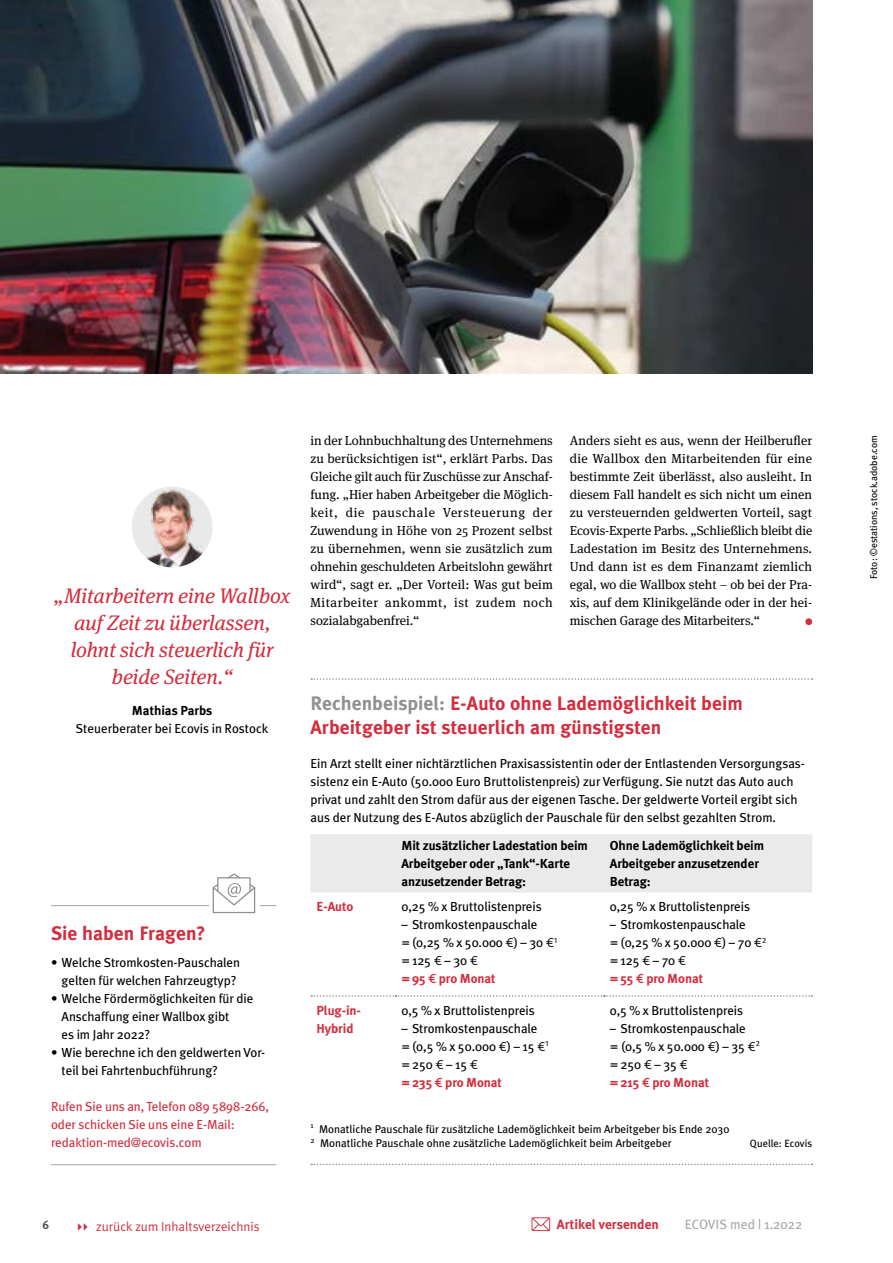
<style>
.page{position:relative;width:893px;height:1263px;background:#fff}
.page>*{position:absolute;margin:0;border:0;box-sizing:border-box;transform-origin:0 0}
.Zitat__Bild_zentrier{font:italic 21px/27px "Meta Serif OT";letter-spacing:-.005em;color:#d32e3f;text-align:center}
.x_Marginal_Head_13_P{font:700 19.5px/24px "Meta Plus";letter-spacing:.005em;color:#d32e3f}
.t1{font:700 13.5px "Meta Plus";color:#d32e3f}
.t2{font:13.5px "Meta Plus";color:#a8a8a8}
.Fließtext{font:13.05px/18px "Meta Serif OT";color:#000;text-align:justify}
.Marginal_Text__Linie{font:13.05px/18px "Meta Plus";color:#000}
.Marginal_Text{font:13.05px/18px "Meta Plus";letter-spacing:-.005em;color:#000}
.Marginal_Text-2{font:700 13.05px/18px "Meta Plus";letter-spacing:-.005em;color:#000}
.Marginal_Aufzählung{font:13.05px/18px "Meta Plus";letter-spacing:-.005em;color:#d32e3f}
.Zitatgeber__Zentrier{font:13.05px/18px "Meta Plus";color:#000;text-align:center}
.t3{font:13.05px "Meta Plus Normal";color:#d32e3f}
.Marginal_Text-3{font:700 13.05px/18px "Meta Plus";letter-spacing:-.005em;color:#d32e3f}
.t4{font:700 12px "Meta Plus";color:#575756}
.BU_7_5pt{font:11.25px "Meta Plus";color:#000}
.BU_7_5pt-2{font:10.5px "Meta Plus";color:#000}
.t5{font:9.75px "Meta Plus";color:#000}
.s1{font-weight:700}
.s2{color:#909090}
.s3{font-family:"Meta Book Expert"}
.s4{font-weight:700;color:#d32e3f}
.s5{font-family:"Meta Medium Expert";color:#d32e3f}
</style>
<div class="page">
<img style="left:0;top:0;width:812px;height:373px">
<img style="left:132px;top:486px;width:81px;height:81px;border-radius:40px">
<hr style="left:51px;top:905px;width:225px;height:1px;background:#a8a8a8">
<hr style="left:51px;top:1164px;width:225px;height:1px;background:#a8a8a8">
<svg style="left:209px;top:887px;width:50px;height:26px"></svg>
<svg style="left:213px;top:873px;width:42px;height:40px"></svg>
<div style="left:805px;top:618px;width:7px;height:7px;background:#d32e3f;border-radius:50%"></div>
<svg style="left:311px;top:678px;width:501px;height:2px"></svg>
<div style="left:310px;top:834px;width:502px;height:58px;background:#eaeaea"></div>
<svg style="left:311px;top:995px;width:501px;height:2px"></svg>
<svg style="left:311px;top:1164px;width:501px;height:1px"></svg>
<svg style="left:531px;top:1217px;width:19px;height:14px"></svg>
<p class="Zitat__Bild_zentrier" style="left:54px;top:583px;width:238px">„Mitarbeitern eine Wallbox auf Zeit zu überlassen, lohnt sich steuerlich für beide Seiten.“</p>
<p class="Zitatgeber__Zentrier" style="left:76px;top:701px;width:194px"><span class="s1">Mathias Parbs<br></span>Steuerberater bei Ecovis in Rostock</p>
<p class="x_Marginal_Head_13_P" style="left:51px;top:921px;width:156px">Sie haben Fragen?</p>
<p class="Marginal_Text__Linie" style="left:51px;top:953px;width:191px;text-align:center">• Welche Stromkosten-Pauschalen gelten für welchen Fahrzeugtyp?</p>
<p class="Marginal_Text__Linie" style="left:62px;top:989px;width:193px;text-indent:-11px">• Welche Fördermöglichkeiten für die<br>Anschaffung einer Wallbox gibt<br>es im Jahr 2022?</p>
<p class="Marginal_Text__Linie" style="left:62px;top:1043px;width:205px;text-indent:-11px">• Wie berechne ich den geldwerten Vor&shy;teil bei Fahrtenbuchführung?</p>
<p class="Marginal_Aufzählung" style="left:51px;top:1097px;width:219px">Rufen Sie uns an, Telefon 089 5898-266, oder schicken Sie uns eine E-Mail: redaktion-med@ecovis.com</p>
<p class="Fließtext" style="left:310px;top:432px;width:244px">in der Lohnbuchhaltung des Unternehmens zu berücksichtigen ist“, erklärt Parbs. Das Gleiche gilt auch für Zuschüsse zur Anschaf&shy;fung. „Hier haben Arbeitgeber die Möglich&shy;keit, die pauschale Versteuerung der Zuwendung in Höhe von 25 Prozent selbst zu übernehmen, wenn sie zusätzlich zum ohnehin geschuldeten Arbeitslohn gewährt wird“, sagt er. „Der Vorteil: Was gut beim Mitarbeiter ankommt, ist zudem noch sozialabgabenfrei.“</p>
<p class="Fließtext" style="left:570px;top:432px;width:244px">Anders sieht es aus, wenn der Heilberufler die Wallbox den Mitarbeitenden für eine bestimmte Zeit überlässt, also ausleiht. In diesem Fall handelt es sich nicht um einen zu versteuernden geldwerten Vorteil, sagt Ecovis-Experte Parbs. „Schließlich bleibt die Ladestation im Besitz des Unternehmens.<br>Und dann ist es dem Finanzamt ziemlich egal, wo die Wallbox steht – ob bei der Pra&shy;xis, auf dem Klinikgelände oder in der hei&shy;mischen Garage des Mitarbeiters.“</p>
<p class="x_Marginal_Head_13_P" style="left:310px;top:691px;width:434px"><span class="s2">Rechenbeispiel:</span> E-Auto ohne Lademöglichkeit beim<br>Arbeitgeber ist steuerlich am günstigsten</p>
<p class="Marginal_Text__Linie" style="left:310px;top:754px;width:496px">Ein Arzt stellt einer nichtärztlichen Praxisassistentin oder der Entlastenden Versorgungsas&shy;sistenz ein E-Auto (50.000 Euro Bruttolistenpreis) zur Verfügung. Sie nutzt das Auto auch privat und zahlt den Strom dafür aus der eigenen Tasche. Der geldwerte Vorteil ergibt sich aus der Nutzung des E-Autos abzüglich der Pauschale für den selbst gezahlten Strom.</p>
<p class="Marginal_Text-2" style="left:401px;top:837px;width:188px">Mit zusätzlicher Ladestation beim<br>Arbeitgeber oder „Tank“-Karte anzusetzender Betrag:</p>
<p class="Marginal_Text-2" style="left:610px;top:837px;width:156px">Ohne Lademöglichkeit beim<br>Arbeitgeber anzusetzender<br>Betrag:</p>
<p class="Marginal_Text-3" style="left:316px;top:897px;width:38px">E-Auto</p>
<p class="Marginal_Text" style="left:401px;top:897px;width:142px">0,25 % x Bruttolistenpreis</p>
<p class="Marginal_Text" style="left:401px;top:915px;width:157px">– Stromkostenpauschale =(0,25 % x 50.000 <span class="s3">€</span>) – 30 <span class="s3">€</span><sup>1 </sup>=125 <span class="s3">€</span> – 30 <span class="s3">€<br></span><span class="s4">=95</span> <span class="s5">€</span> <span class="s4">pro Monat</span></p>
<p class="Marginal_Text" style="left:610px;top:897px;width:142px">0,25 % x Bruttolistenpreis</p>
<p class="Marginal_Text" style="left:610px;top:915px;width:158px">– Stromkostenpauschale =(0,25 % x 50.000 <span class="s3">€</span>) – 70 <span class="s3">€</span><sup>2 </sup>= 125 <span class="s3">€</span> – 70 <span class="s3">€<br></span><span class="s4">=55</span> <span class="s5">€</span> <span class="s4">pro Monat</span></p>
<p class="Marginal_Text-3" style="left:316px;top:1001px;width:46px">Plug-in-<br>Hybrid</p>
<p class="Marginal_Text" style="left:401px;top:1001px;width:135px">0,5 % x Bruttolistenpreis</p>
<p class="Marginal_Text" style="left:401px;top:1019px;width:148px">– Stromkostenpauschale =(0,5 % x 50.000 <span class="s3">€</span>) – 15 <span class="s3">€</span><sup>1 </sup>=250 <span class="s3">€</span> – 15 <span class="s3">€<br></span><span class="s4">=235</span> <span class="s5">€</span> <span class="s4">pro Monat</span></p>
<p class="Marginal_Text" style="left:610px;top:1001px;width:135px">0,5 % x Bruttolistenpreis</p>
<p class="Marginal_Text" style="left:610px;top:1019px;width:152px">– Stromkostenpauschale<br>= (0,5 % x 50.000 <span class="s3">€</span>) – 35 <span class="s3">€</span><sup>2 </sup>=250 <span class="s3">€</span> – 35 <span class="s3">€<br></span><span class="s4">=215</span> <span class="s5">€</span> <span class="s4">pro Monat</span></p>
<p class="BU_7_5pt" style="left:310px;top:1122px;width:421px"><sup>1</sup> Monatliche Pauschale für zusätzliche Lademöglichkeit beim Arbeitgeber bis Ende 2030</p>
<p class="BU_7_5pt" style="left:310px;top:1137px;width:363px"><sup>2</sup> Monatliche Pauschale ohne zusätzliche Lademöglichkeit beim Arbeitgeber</p>
<p class="BU_7_5pt-2" style="left:750px;top:1137px;width:64px">Quelle: Ecovis</p>
<p class="t4" style="left:43px;top:1218px;width:8px">6</p>
<p class="t3" style="left:96px;top:1219px;width:165px">zurück zum Inhaltsverzeichnis</p>
<p class="t1" style="left:557px;top:1216px;width:103px">Artikel versenden</p>
<p class="t2" style="left:685px;top:1216px;width:119px">ECOVIS med | 1.2022</p>
<p class="t5" style="left:868px;top:579px;width:145px;rotate:-90deg">Foto: ©estations, stock.adobe.com</p>
</div>
